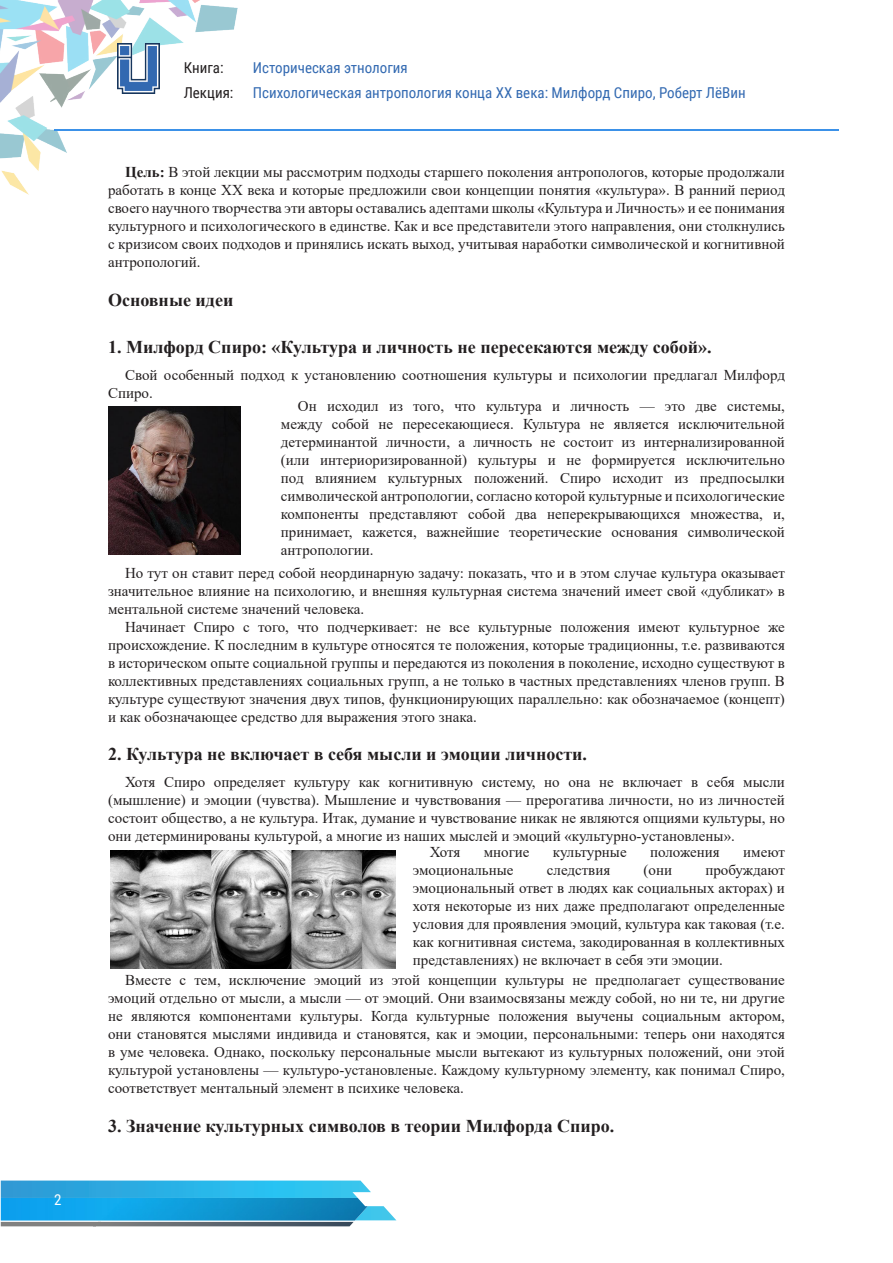
<style>
.page{position:relative;width:893px;height:1263px;background:#fff}
.page>*{position:absolute;margin:0;border:0;box-sizing:border-box;transform-origin:0 0}
.tema{font:700 18px "Times New Roman";color:#231f20}
.t1{font:15px/18px "Times New Roman";color:#231f20;text-align:justify}
.t2{font:15px/25.5px "Roboto Condensed";color:#3269b1}
.t3{font:15px/25.5px "Roboto Condensed";color:#231f20}
.t4{font:15px "Roboto Condensed";color:#fff}
.s1{font-weight:700}
</style>
<div class="page">
<img style="left:0;top:0;width:238px;height:195px">
<hr style="left:54px;top:129px;width:785px;height:2px;background:#3b91e8">
<img style="left:118px;top:44px;width:41px;height:49px">
<svg style="left:1px;top:1180px;width:395px;height:46px;background:#5bb6d9"></svg>
<img style="left:1px;top:1198px;width:367px;height:22px">
<img style="left:109px;top:407px;width:131px;height:148px">
<img style="left:111px;top:850px;width:284px;height:118px">
<p class="t4" style="left:54px;top:1189px;width:9px">2</p>
<p class="t3" style="left:184px;top:54px;width:51px">Книга:<br>Лекция:</p>
<p class="t2" style="left:253px;top:54px;width:494px">Историческая этнология<br>Психологическая антропология конца ХХ века: Милфорд Спиро, Роберт ЛёВин</p>
<p class="t1" style="left:108px;top:163px;width:678px;text-indent:17px"><span class="s1">Цель:</span> В этой лекции мы рассмотрим подходы старшего поколения антропологов, которые продолжали работать в конце ХХ века и которые предложили свои концепции понятия «культура». В ранний период своего научного творчества эти авторы оставались адептами школы «Культура и Личность» и ее понимания культурного и психологического в единстве. Как и все представители этого направления, они столкнулись с кризисом своих подходов и принялись искать выход, учитывая наработки символической и когнитивной антропологий.</p>
<p class="tema" style="left:108px;top:287px;width:127px">Основные идеи</p>
<p class="tema" style="left:108px;top:334px;width:605px">1. Милфорд Спиро: «Культура и личность не пересекаются между собой».</p>
<p class="t1" style="left:108px;top:365px;width:678px;text-indent:17px">Свой особенный подход к установлению соотношения культуры и психологии предлагал Милфорд<br>Спиро.</p>
<p class="t1" style="left:281px;top:396px;width:506px;text-indent:17px">Он исходил из того, что культура и личность — это две системы, между собой не пересекающиеся. Культура не является исключительной детерминантой личности, а личность не состоит из интернализированной (или интериоризированной) культуры и не формируется исключительно под влиянием культурных положений. Спиро исходит из предпосылки символической антропологии, согласно которой культурные и психологические компоненты представляют собой два неперекрывающихся множества, и, принимает, кажется, важнейшие теоретические основания символической антропологии.</p>
<p class="t1" style="left:108px;top:563px;width:678px;text-indent:17px">Но тут он ставит перед собой неординарную задачу: показать, что и в этом случае культура оказывает значительное влияние на психологию, и внешняя культурная система значений имеет свой «дубликат» в ментальной системе значений человека.</p>
<p class="t1" style="left:108px;top:617px;width:678px;text-indent:17px">Начинает Спиро с того, что подчеркивает: не все культурные положения имеют культурное же происхождение. К последним в культуре относятся те положения, которые традиционны, т.е. развиваются в историческом опыте социальной группы и передаются из поколения в поколение, исходно существуют в коллективных представлениях социальных групп, а не только в частных представлениях членов групп. В культуре существуют значения двух типов, функционирующих параллельно: как обозначаемое (концепт) и как обозначающее средство для выражения этого знака.</p>
<p class="tema" style="left:108px;top:741px;width:481px">2. Культура не включает в себя мысли и эмоции личности.</p>
<p class="t1" style="left:108px;top:772px;width:678px;text-indent:17px">Хотя Спиро определяет культуру как когнитивную систему, но она не включает в себя мысли (мышление) и эмоции (чувства). Мышление и чувствования — прерогатива личности, но из личностей состоит общество, а не культура. Итак, думание и чувствование никак не являются опциями культуры, но они детерминированы культурой, а многие из наших мыслей и эмоций «культурно-установлены».</p>
<p class="t1" style="left:430px;top:842px;width:32px">Хотя</p>
<p class="t1" style="left:484px;top:842px;width:47px">многие</p>
<p class="t1" style="left:553px;top:842px;width:75px">культурные</p>
<p class="t1" style="left:650px;top:842px;width:71px">положения</p>
<p class="t1" style="left:743px;top:842px;width:43px">имеют</p>
<p class="t1" style="left:413px;top:860px;width:102px">эмоциональные</p>
<p class="t1" style="left:547px;top:860px;width:65px">следствия</p>
<p class="t1" style="left:644px;top:860px;width:30px">(они</p>
<p class="t1" style="left:413px;top:860px;width:374px;text-indent:293px">пробуждают эмоциональный ответ в людях как социальных акторах) и хотя некоторые из них даже предполагают определенные условия для проявления эмоций, культура как таковая (т.е. как когнитивная система, закодированная в коллективных представлениях) не включает в себя эти эмоции.</p>
<p class="t1" style="left:108px;top:970px;width:678px;text-indent:17px">Вместе с тем, исключение эмоций из этой концепции культуры не предполагает существование эмоций отдельно от мысли, а мысли — от эмоций. Они взаимосвязаны между собой, но ни те, ни другие не являются компонентами культуры. Когда культурные положения выучены социальным актором, они становятся мыслями индивида и становятся, как и эмоции, персональными: теперь они находятся в уме человека. Однако, поскольку персональные мысли вытекают из культурных положений, они этой культурой установлены — культуро-установленые. Каждому культурному элементу, как понимал Спиро, соответствует ментальный элемент в психике человека.</p>
<p class="tema" style="left:108px;top:1112px;width:508px">3. Значение культурных символов в теории Милфорда Спиро.</p>
</div>
